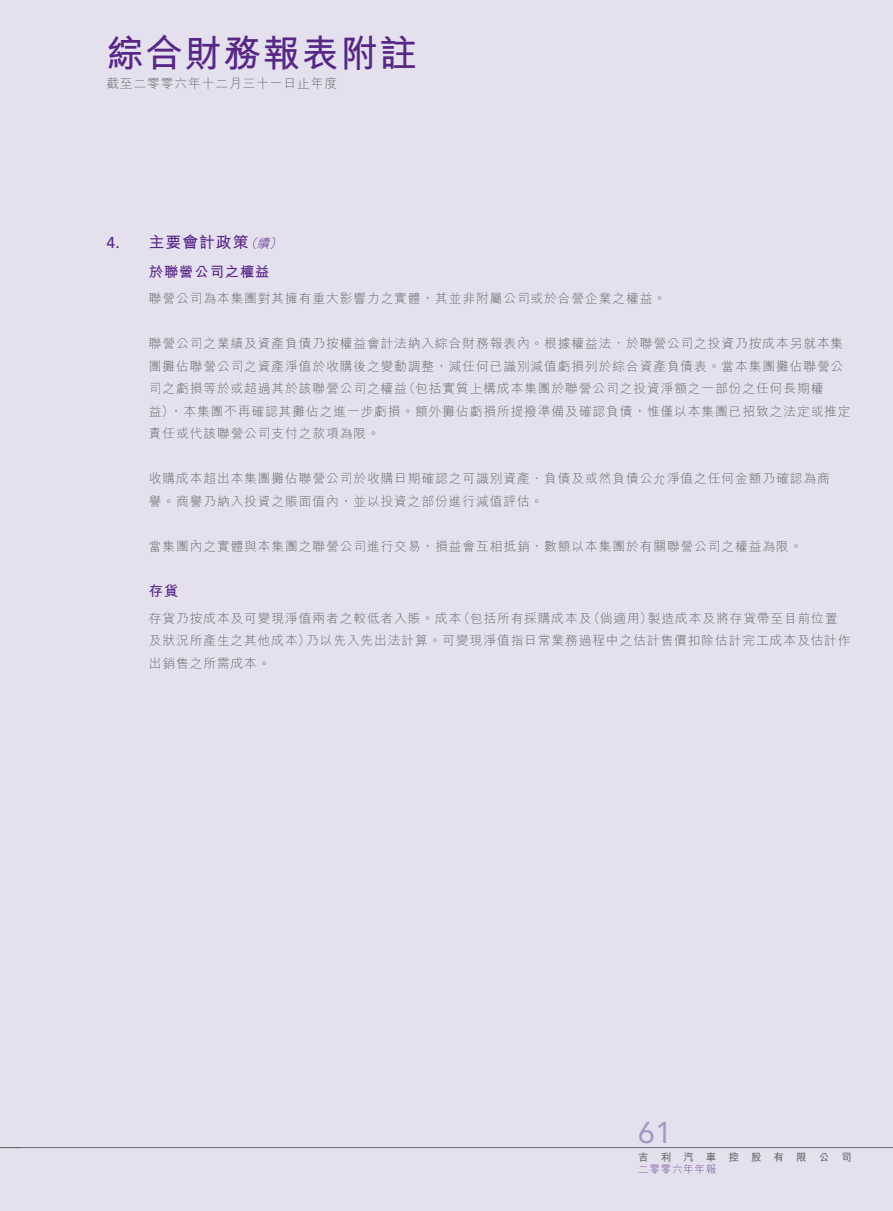
<style>
.page{position:relative;width:893px;height:1211px;background:#fff}
.page>*{position:absolute;margin:0;border:0;box-sizing:border-box;transform-origin:0 0}
.t1{font:700 37.5px "M Hei";letter-spacing:.04em;color:#572786}
.t2{font:30px "Avenir";color:#a895c3}
.t3{font:700 15.75px "M Hei";letter-spacing:.065em;color:#572786}
.t4{font:700 14.25px "M Hei";letter-spacing:.065em;color:#572786}
.t5{font:300 12.75px/22.5px "M Hei";letter-spacing:.07em;color:#69696c}
.t6{font:700 10.5px "M Hei";letter-spacing:1.15em;color:#69696c}
.t7{font:300 10.5px "M Hei";letter-spacing:.075em;color:#6f4b97}
.s1{font-family:"Avenir";font-weight:500}
.s2{font-weight:300;font-style:italic;font-size:12.75px}
</style>
<div class="page">
<div style="left:1px;top:0;width:891px;height:1210px;background:#e5e0ee"></div>
<hr style="left:1px;top:1147px;width:891px;height:1px;background:#69696c">
<h1 class="t1" style="left:106px;top:39px;width:312px">綜合財務報表附註</h1>
<p class="t5" style="left:106px;top:74px;width:232px">截至二零零六年十二月三十一日止年度</p>
<p class="t3" style="left:106px;top:236px;width:179px"><span class="s1">4.</span> 主要會計政策<span class="s2">（續）</span></p>
<p class="t4" style="left:149px;top:266px;width:122px">於聯營公司之權益</p>
<p class="t5" style="left:149px;top:289px;width:519px">聯營公司為本集團對其擁有重大影響力之實體，其並非附屬公司或於合營企業之權益。</p>
<p class="t5" style="left:149px;top:334px;width:703px">聯營公司之業績及資產負債乃按權益會計法納入綜合財務報表內。根據權益法，於聯營公司之投資乃按成本另就本集團攤佔聯營公司之資產淨值於收購後之變動調整，減任何已識別減值虧損列於綜合資產負債表。當本集團攤佔聯營公司之虧損等於或超過其於該聯營公司之權益（包括實質上構成本集團於聯營公司之投資淨額之一部份之任何長期權<br>益），本集團不再確認其攤佔之進一步虧損。額外攤佔虧損所提撥準備及確認負債，惟僅以本集團已招致之法定或推定責任或代該聯營公司支付之款項為限。</p>
<p class="t5" style="left:149px;top:469px;width:682px">收購成本超出本集團攤佔聯營公司於收購日期確認之可識別資產、負債及或然負債公允淨值之任何金額乃確認為商譽。商譽乃納入投資之賬面值內，並以投資之部份進行減值評估。</p>
<p class="t5" style="left:149px;top:536px;width:655px">當集團內之實體與本集團之聯營公司進行交易，損益會互相抵銷，數額以本集團於有關聯營公司之權益為限。</p>
<p class="t4" style="left:149px;top:585px;width:31px">存貨</p>
<p class="t5" style="left:149px;top:608px;width:703px">存貨乃按成本及可變現淨值兩者之較低者入賬。成本（包括所有採購成本及（倘適用）製造成本及將存貨帶至目前位置及狀況所產生之其他成本）乃以先入先出法計算。可變現淨值指日常業務過程中之估計售價扣除估計完工成本及估計作出銷售之所需成本。</p>
<h2 class="t2" style="left:638px;top:1119px;width:35px">61</h2>
<p class="t6" style="left:638px;top:1152px;width:215px">吉利汽車控股有限公司</p>
<p class="t7" style="left:638px;top:1164px;width:80px">二零零六年年報</p>
</div>
